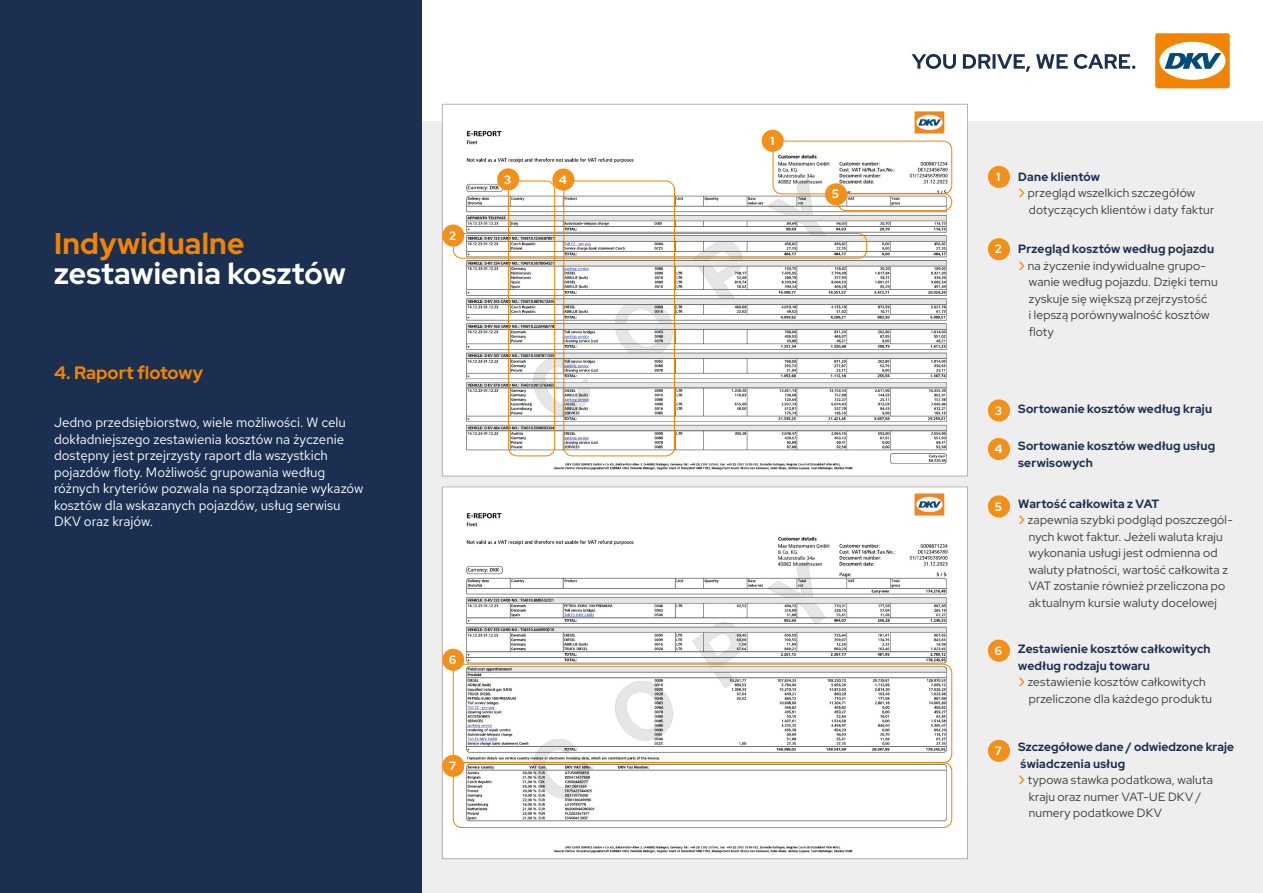
<style>
.page{position:relative;width:1263px;height:893px;background:#fff}
.page>*{position:absolute;margin:0;border:0;box-sizing:border-box;transform-origin:0 0}
.t1{font:800 30px "Red Hat Display";letter-spacing:.01em;color:#fff}
.t2{font:800 30px "Red Hat Display";letter-spacing:.01em;color:#f18400}
.t3{font:800 18px "Red Hat Display";color:#f18400}
.t4{font:300 13.5px/16.5px "Red Hat Text";color:#fff}
.t5{font:12px "Red Hat Display";letter-spacing:.02em;color:#3c3c3b}
.t6{font:700 12px/16.5px "Red Hat Display";letter-spacing:.02em;color:#1b2f51}
.t7{font:700 12px "Red Hat Display";color:#fff}
.s1{font-family:"Red Hat Text";font-weight:500;font-size:16.5px;color:#f3901a}
</style>
<div class="page">
<div style="left:422px;top:121px;width:841px;height:772px;background:#eee"></div>
<div style="left:0;top:0;width:422px;height:893px;background:#1b2f51"></div>
<svg style="left:911px;top:54px;width:224px;height:18px"></svg>
<svg style="left:1154px;top:32px;width:77px;height:58px"></svg>
<div style="left:1155px;top:33px;width:75px;height:55px;background:#f18400;border-radius:2px"></div>
<div style="left:1159px;top:42px;width:66px;height:38px;background:#fff;border-radius:50%"></div>
<svg style="left:1165px;top:53px;width:56px;height:16px"></svg>
<img style="left:444px;top:111px;width:522px;height:363px">
<img style="left:444px;top:489px;width:522px;height:368px">
<div style="left:453px;top:233px;width:414px;height:26px;border:1px solid #f08300;border-radius:9px"></div>
<div style="left:508px;top:181px;width:47px;height:275px;border:1px solid #f08300;border-radius:9px"></div>
<div style="left:837px;top:193px;width:115px;height:18px;border:1px solid #f08300;border-radius:9px"></div>
<div style="left:563px;top:181px;width:112px;height:275px;border:1px solid #f08300;border-radius:9px"></div>
<div style="left:773px;top:141px;width:179px;height:53px;border:1px solid #f08300;border-radius:9px"></div>
<div style="left:453px;top:664px;width:499px;height:99px;border:1px solid #f08300;border-radius:9px"></div>
<div style="left:453px;top:762px;width:499px;height:66px;border:1px solid #f08300;border-radius:9px"></div>
<div style="left:762px;top:130px;width:22px;height:22px;background:#f3901a;border-radius:50%"></div>
<div style="left:442px;top:649px;width:22px;height:22px;background:#f3901a;border-radius:50%"></div>
<div style="left:442px;top:225px;width:22px;height:22px;background:#f3901a;border-radius:50%"></div>
<div style="left:552px;top:168px;width:22px;height:23px;background:#f3901a;border-radius:50%"></div>
<div style="left:442px;top:755px;width:22px;height:22px;background:#f3901a;border-radius:50%"></div>
<div style="left:497px;top:168px;width:22px;height:22px;background:#f3901a;border-radius:50%"></div>
<div style="left:825px;top:183px;width:22px;height:22px;background:#f3901a;border-radius:50%"></div>
<div style="left:988px;top:166px;width:22px;height:22px;background:#f3901a;border-radius:50%"></div>
<div style="left:988px;top:640px;width:22px;height:22px;background:#f3901a;border-radius:50%"></div>
<div style="left:988px;top:238px;width:22px;height:22px;background:#f3901a;border-radius:50%"></div>
<div style="left:988px;top:438px;width:22px;height:22px;background:#f3901a;border-radius:50%"></div>
<div style="left:988px;top:740px;width:22px;height:22px;background:#f3901a;border-radius:50%"></div>
<div style="left:988px;top:399px;width:22px;height:22px;background:#f3901a;border-radius:50%"></div>
<div style="left:988px;top:495px;width:22px;height:22px;background:#f3901a;border-radius:50%"></div>
<h1 class="t2" style="left:54px;top:224px;width:192px">Indywidualne</h1>
<h1 class="t1" style="left:54px;top:254px;width:293px">zestawienia kosztów</h1>
<h2 class="t3" style="left:54px;top:361px;width:151px">4. Raport flotowy</h2>
<p class="t4" style="left:54px;top:414px;width:311px">Jedno przedsiębiorstwo, wiele możliwości. W celu dokładniejszego zestawienia kosztów na życzenie dostępny jest przejrzysty raport dla wszystkich pojazdów floty. Możliwość grupowania według różnych kryteriów pozwala na sporządzanie wykazów kosztów dla wskazanych pojazdów, usług serwisu DKV oraz krajów.</p>
<p class="t7" style="left:449px;top:228px;width:8px">2</p>
<p class="t7" style="left:504px;top:171px;width:9px">3</p>
<p class="t7" style="left:559px;top:172px;width:10px">4</p>
<p class="t7" style="left:449px;top:652px;width:9px">6</p>
<p class="t7" style="left:449px;top:758px;width:9px">7</p>
<p class="t7" style="left:770px;top:133px;width:6px">1</p>
<p class="t7" style="left:832px;top:186px;width:9px">5</p>
<p class="t7" style="left:996px;top:169px;width:6px">1</p>
<p class="t7" style="left:995px;top:241px;width:8px">2</p>
<p class="t6" style="left:1018px;top:168px;width:83px">Dane klientów</p>
<p class="t5" style="left:1018px;top:185px;width:179px"><span class="s1">›</span> przegląd wszelkich szczegółów</p>
<p class="t5" style="left:1029px;top:202px;width:187px">dotyczących klientów i daty faktur</p>
<p class="t6" style="left:1018px;top:241px;width:197px">Przegląd kosztów według pojazdu</p>
<p class="t5" style="left:1018px;top:258px;width:189px"><span class="s1">›</span> na życzenie indywidualne grupo-</p>
<p class="t5" style="left:1029px;top:274px;width:190px">wanie według pojazdu. Dzięki temu</p>
<p class="t5" style="left:1029px;top:291px;width:180px">zyskuje się większą przejrzystość</p>
<p class="t5" style="left:1029px;top:307px;width:182px">i lepszą porównywalność kosztów</p>
<p class="t5" style="left:1029px;top:324px;width:27px">floty</p>
<p class="t7" style="left:995px;top:403px;width:9px">3</p>
<p class="t7" style="left:994px;top:441px;width:10px">4</p>
<p class="t6" style="left:1018px;top:400px;width:195px">Sortowanie kosztów według kraju</p>
<p class="t6" style="left:1018px;top:438px;width:198px">Sortowanie kosztów według usług serwisowych</p>
<p class="t7" style="left:995px;top:498px;width:9px">5</p>
<p class="t6" style="left:1018px;top:495px;width:143px">Wartość całkowita z VAT</p>
<p class="t5" style="left:1018px;top:512px;width:216px"><span class="s1">›</span> zapewnia szybki podgląd poszczegól-</p>
<p class="t5" style="left:1029px;top:528px;width:196px">nych kwot faktur. Jeżeli waluta kraju</p>
<p class="t5" style="left:1029px;top:545px;width:190px">wykonania usługi jest odmienna od</p>
<p class="t5" style="left:1029px;top:561px;width:201px">waluty płatności, wartość całkowita z</p>
<p class="t5" style="left:1029px;top:578px;width:198px">VAT zostanie również przeliczona po</p>
<p class="t5" style="left:1029px;top:594px;width:190px">aktualnym kursie waluty docelowej</p>
<p class="t7" style="left:994px;top:643px;width:9px">6</p>
<p class="t6" style="left:1018px;top:641px;width:194px">Zestawienie kosztów całkowitych</p>
<p class="t6" style="left:1018px;top:657px;width:133px">według rodzaju towaru</p>
<p class="t5" style="left:1018px;top:674px;width:189px"><span class="s1">›</span> zestawienie kosztów całkowitych</p>
<p class="t5" style="left:1029px;top:691px;width:185px">przeliczone dla każdego produktu</p>
<p class="t7" style="left:995px;top:743px;width:9px">7</p>
<p class="t6" style="left:1018px;top:738px;width:217px">Szczegółowe dane / odwiedzone kraje</p>
<p class="t6" style="left:1021px;top:755px;width:106px">świadczenia usług</p>
<p class="t5" style="left:1018px;top:772px;width:196px"><span class="s1">›</span> typowa stawka podatkowa, waluta</p>
<p class="t5" style="left:1029px;top:789px;width:174px">kraju oraz numer VAT-UE DKV /</p>
<p class="t5" style="left:1029px;top:805px;width:135px">numery podatkowe DKV</p>
</div>
